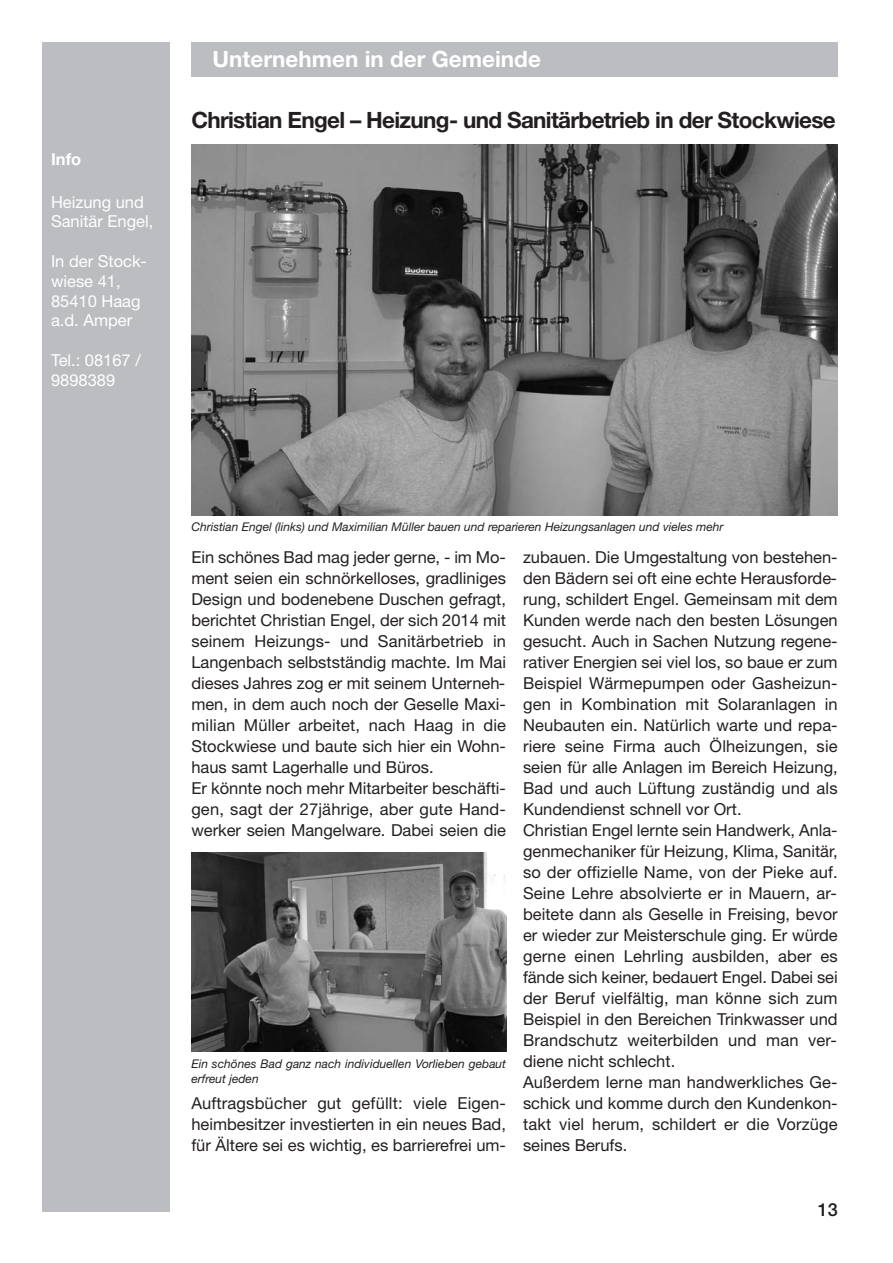
<style>
.page{position:relative;width:893px;height:1263px;background:#fff}
.page>*{position:absolute;margin:0;border:0;box-sizing:border-box;transform-origin:0 0}
.t1{font:700 22.5px "Helvetica Neue";letter-spacing:-.03em;color:#231f20}
.t2{font:700 22.5px "Helvetica Neue";color:#fff}
.t3{font:500 18px "Helvetica Neue";color:#231f20}
.t4{font:16.5px/21px "Helvetica Neue";color:#231f20}
.t5{font:16.5px/19.8px "Helvetica Neue";color:#fff}
.t6{font:700 16.5px "Helvetica Neue";color:#fff}
.t7{font:italic 12px/15px "Helvetica Neue";color:#231f20}
</style>
<div class="page">
<div style="left:43px;top:43px;width:127px;height:1169px;background:#bbbdc0"></div>
<div style="left:191px;top:43px;width:647px;height:34px;background:#bbbdc0"></div>
<img style="left:191px;top:145px;width:647px;height:370px">
<img style="left:191px;top:853px;width:315px;height:199px">
<p class="t6" style="left:51px;top:153px;width:32px">Info</p>
<p class="t5" style="left:51px;top:194px;width:104px">Heizung und<br>Sanitär Engel,</p>
<p class="t5" style="left:51px;top:253px;width:97px">In der Stock&shy;wiese 41,<br>85410 Haag a.d. Amper</p>
<p class="t5" style="left:51px;top:352px;width:91px">Tel.: 08167 /<br>9898389</p>
<h1 class="t2" style="left:213px;top:51px;width:330px">Unternehmen in der Gemeinde</h1>
<h1 class="t1" style="left:191px;top:112px;width:646px">Christian Engel – Heizung- und Sanitärbetrieb in der Stockwiese</h1>
<p class="t7" style="left:191px;top:521px;width:534px">Christian Engel (links) und Maximilian Müller bauen und reparieren Heizungsanlagen und vieles mehr</p>
<p class="t4" style="left:191px;top:548px;width:316px">Ein schönes Bad mag jeder gerne, - im Mo&shy;ment seien ein schnörkelloses, gradliniges Design und bodenebene Duschen gefragt, berichtet Christian Engel, der sich 2014 mit seinem Heizungs- und Sanitärbetrieb in Langenbach selbstständig machte. Im Mai dieses Jahres zog er mit seinem Unterneh&shy;men, in dem auch noch der Geselle Maxi&shy;milian Müller arbeitet, nach Haag in die Stockwiese und baute sich hier ein Wohn&shy;haus samt Lagerhalle und Büros.<br>Er könnte noch mehr Mitarbeiter beschäfti&shy;gen, sagt der 27jährige, aber gute Hand&shy;werker seien Mangelware. Dabei seien die</p>
<p class="t7" style="left:191px;top:1057px;width:316px">Ein schönes Bad ganz nach individuellen Vorlieben gebaut erfreut jeden</p>
<p class="t4" style="left:191px;top:1094px;width:316px;text-align:justify">Auftragsbücher gut gefüllt: viele Eigen&shy;heimbesitzer investierten in ein neues Bad, für Ältere sei es wichtig, es barrierefrei um-</p>
<p class="t4" style="left:523px;top:548px;width:316px">zubauen. Die Umgestaltung von bestehen&shy;den Bädern sei oft eine echte Herausforde&shy;rung, schildert Engel. Gemeinsam mit dem Kunden werde nach den besten Lösungen gesucht. Auch in Sachen Nutzung regene&shy;rativer Energien sei viel los, so baue er zum Beispiel Wärmepumpen oder Gasheizun&shy;gen in Kombination mit Solaranlagen in Neubauten ein. Natürlich warte und repa&shy;riere seine Firma auch Ölheizungen, sie seien für alle Anlagen im Bereich Heizung, Bad und auch Lüftung zuständig und als Kundendienst schnell vor Ort.<br>Christian Engel lernte sein Handwerk, Anla&shy;genmechaniker für Heizung, Klima, Sanitär, so der offizielle Name, von der Pieke auf.<br>Seine Lehre absolvierte er in Mauern, ar&shy;beitete dann als Geselle in Freising, bevor er wieder zur Meisterschule ging. Er würde gerne einen Lehrling ausbilden, aber es fände sich keiner, bedauert Engel. Dabei sei der Beruf vielfältig, man könne sich zum Beispiel in den Bereichen Trinkwasser und Brandschutz weiterbilden und man ver&shy;diene nicht schlecht.<br>Außerdem lerne man handwerkliches Ge&shy;schick und komme durch den Kundenkon&shy;takt viel herum, schildert er die Vorzüge seines Berufs.</p>
<p class="t3" style="left:818px;top:1203px;width:22px">13</p>
</div>
